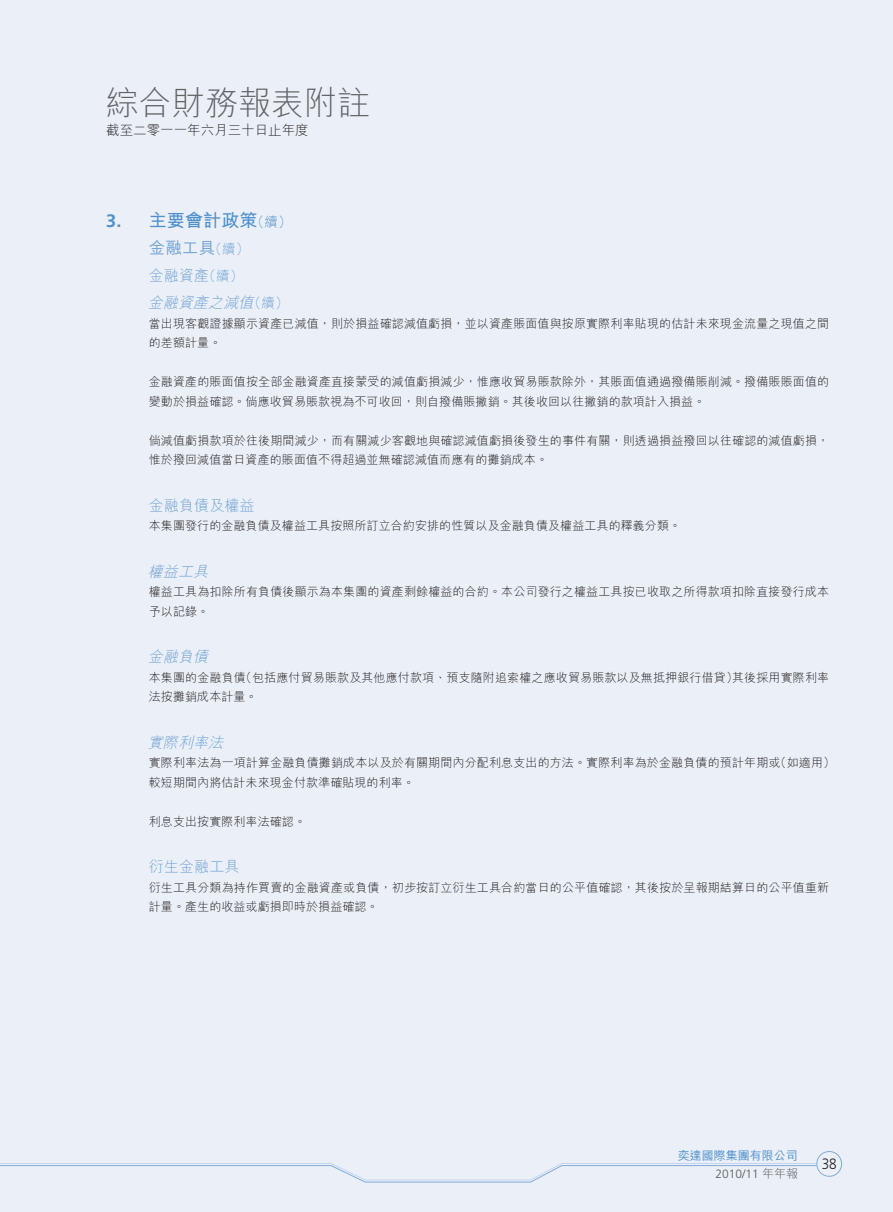
<style>
.page{position:relative;width:893px;height:1212px;background:#fff}
.page>*{position:absolute;margin:0;border:0;box-sizing:border-box;transform-origin:0 0}
.t1{font:300 33px "M Hei HK";color:#636366}
.t2{font:700 18px "M Hei HK";letter-spacing:.01em;color:#5090cc}
.t3{font:500 16.5px "M Hei HK";color:#71a1d5}
.t4{font:italic 300 15px/27px "M Hei HK";color:#71a1d5}
.t5{font:300 15px "M Hei HK";letter-spacing:.01em;color:#71a1d5}
.t6{font:300 15px "Frutiger LT Std";color:#231f20;scale:.9 1}
.t7{font:300 13.5px "M Hei HK";color:#231f20}
.t8{font:300 12px/19.5px "M Hei HK";letter-spacing:.015em;color:#231f20}
.t9{font:500 12px/18.1px "M Hei HK";color:#5090cc;text-align:right}
.s1{font-family:"Frutiger LT Std"}
.s2{font-weight:300;font-size:13.5px}
.s3{font-style:normal}
.s4{font-style:normal;font-size:13.5px}
.s5{font-family:"Frutiger LT Std";font-weight:300;color:#57585a}
.s6{font-weight:300;color:#57585a}
</style>
<div class="page">
<div style="left:817px;top:0;width:76px;height:1212px;background:#ebf0f8"></div>
<div style="left:816px;top:1151px;width:26px;height:25px;border:1px solid #82aad9;border-radius:50%"></div>
<div style="left:0;top:0;width:817px;height:1212px;background:#ebf0f8"></div>
<p class="t1" style="left:106px;top:79px;width:265px">綜合財務報表附註</p>
<p class="t7" style="left:106px;top:120px;width:204px">截至二零一一年六月三十日止年度</p>
<p class="t2" style="left:106px;top:207px;width:187px"><span class="s1">3.</span> 主要會計政策<span class="s2">（續）</span></p>
<p class="t3" style="left:149px;top:236px;width:102px">金融工具<span class="s2">（續）</span></p>
<p class="t4" style="left:148px;top:261px;width:142px"><span class="s3">金融資產</span><span class="s4">（續）<br></span>金融資產之減值<span class="s4">（續）</span></p>
<p class="t8" style="left:149px;top:313px;width:682px">當出現客觀證據顯示資產已減值，則於損益確認減值虧損，並以資產賬面值與按原實際利率貼現的估計未來現金流量之現值之間的差額計量。</p>
<p class="t8" style="left:149px;top:371px;width:682px">金融資產的賬面值按全部金融資產直接蒙受的減值虧損減少，惟應收貿易賬款除外，其賬面值通過撥備賬削減。撥備賬賬面值的變動於損益確認。倘應收貿易賬款視為不可收回，則自撥備賬撇銷。其後收回以往撇銷的款項計入損益。</p>
<p class="t8" style="left:149px;top:430px;width:682px">倘減值虧損款項於往後期間減少，而有關減少客觀地與確認減值虧損後發生的事件有關，則透過損益撥回以往確認的減值虧損，惟於撥回減值當日資產的賬面值不得超過並無確認減值而應有的攤銷成本。</p>
<p class="t5" style="left:149px;top:494px;width:107px">金融負債及權益</p>
<p class="t8" style="left:149px;top:515px;width:534px">本集團發行的金融負債及權益工具按照所訂立合約安排的性質以及金融負債及權益工具的釋義分類。</p>
<p class="t4" style="left:148px;top:557px;width:66px">權益工具</p>
<p class="t8" style="left:149px;top:581px;width:682px">權益工具為扣除所有負債後顯示為本集團的資產剩餘權益的合約。本公司發行之權益工具按已收取之所得款項扣除直接發行成本予以記錄。</p>
<p class="t4" style="left:148px;top:642px;width:66px">金融負債</p>
<p class="t8" style="left:149px;top:667px;width:682px">本集團的金融負債（包括應付貿易賬款及其他應付款項、預支隨附追索權之應收貿易賬款以及無抵押銀行借貸）其後採用實際利率法按攤銷成本計量。</p>
<p class="t4" style="left:148px;top:728px;width:82px">實際利率法</p>
<p class="t8" style="left:149px;top:752px;width:688px">實際利率法為一項計算金融負債攤銷成本以及於有關期間內分配利息支出的方法。實際利率為於金融負債的預計年期或（如適用）較短期間內將估計未來現金付款準確貼現的利率。</p>
<p class="t8" style="left:149px;top:811px;width:159px">利息支出按實際利率法確認。</p>
<p class="t5" style="left:149px;top:856px;width:92px">衍生金融工具</p>
<p class="t8" style="left:149px;top:877px;width:682px">衍生工具分類為持作買賣的金融資產或負債，初步按訂立衍生工具合約當日的公平值確認，其後按於呈報期結算日的公平值重新計量。產生的收益或虧損即時於損益確認。</p>
<p class="t9" style="left:678px;top:1145px;width:122px">奕達國際集團有限公司<br><span class="s5">2010/11</span> <span class="s6">年年報</span></p>
<p class="t6" style="left:822px;top:1155px;width:18px">38</p>
</div>
